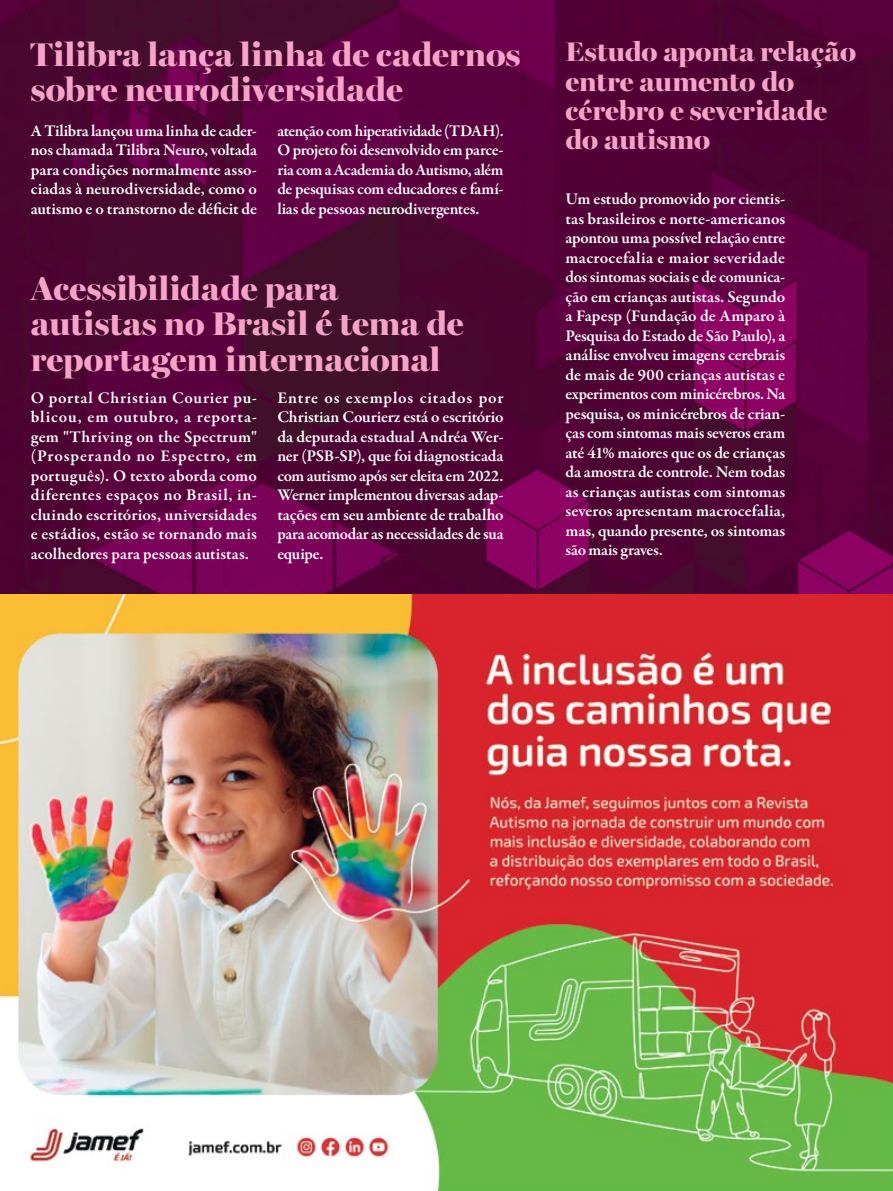
<style>
.page{position:relative;width:893px;height:1191px;background:#fff}
.page>*{position:absolute;margin:0;border:0;box-sizing:border-box;transform-origin:0 0}
.t1{font:900 33px/35.2px "Miller Banner";letter-spacing:.005em;color:#f5a4c7}
.t2{font:900 27px/29.2px "Miller Banner";color:#f5a4c7}
.t3{font:600 16.5px/19.5px "Garamond Premr Pro";letter-spacing:-.01em;color:#fff;text-align:justify}
</style>
<div class="page">
<img style="left:0;top:0;width:893px;height:594px">
<img style="left:0;top:594px;width:893px;height:597px">
<h1 class="t1" style="left:31px;top:36px;width:491px">Tilibra lança linha de cadernos sobre neurodiversidade</h1>
<h2 class="t2" style="left:566px;top:37px;width:292px">Estudo aponta relação entre aumento do cérebro e severidade do autismo</h2>
<p class="t3" style="left:31px;top:121px;width:228px">A Tilibra lançou uma linha de cader&shy;nos chamada Tilibra Neuro, voltada para condições normalmente asso&shy;ciadas à neurodiversidade, como o autismo e o transtorno de déficit de</p>
<p class="t3" style="left:277px;top:121px;width:228px">atenção com hiperatividade (TDAH).<br>O projeto foi desenvolvido em parce&shy;ria com a Academia do Autismo, além de pesquisas com educadores e famí&shy;lias de pessoas neurodivergentes.</p>
<p class="t3" style="left:566px;top:189px;width:221px">Um estudo promovido por cientis&shy;tas brasileiros e norte-americanos apontou uma possível relação entre macrocefalia e maior severidade dos sintomas sociais e de comunica&shy;ção em crianças autistas. Segundo a Fapesp (Fundação de Amparo à Pesquisa do Estado de São Paulo), a análise envolveu imagens cerebrais de mais de 900 crianças autistas e experimentos com minicérebros. Na pesquisa, os minicérebros de crian&shy;ças com sintomas mais severos eram até 41% maiores que os de crianças da amostra de controle. Nem todas as crianças autistas com sintomas severos apresentam macrocefalia, mas, quando presente, os sintomas são mais graves.</p>
<h1 class="t1" style="left:31px;top:271px;width:434px">Acessibilidade para autistas no Brasil é tema de reportagem internacional</h1>
<p class="t3" style="left:31px;top:388px;width:228px">O portal Christian Courier pu&shy;blicou, em outubro, a reporta&shy;gem "Thriving on the Spectrum" (Prosperando no Espectro, em português). O texto aborda como diferentes espaços no Brasil, in&shy;cluindo escritórios, universidades e estádios, estão se tornando mais acolhedores para pessoas autistas.</p>
<p class="t3" style="left:277px;top:388px;width:228px">Entre os exemplos citados por Christian Courierz está o escritório da deputada estadual Andréa Wer&shy;ner (PSB-SP), que foi diagnosticada com autismo após ser eleita em 2022.<br>Werner implementou diversas adap&shy;tações em seu ambiente de trabalho para acomodar as necessidades de sua equipe.</p>
</div>
